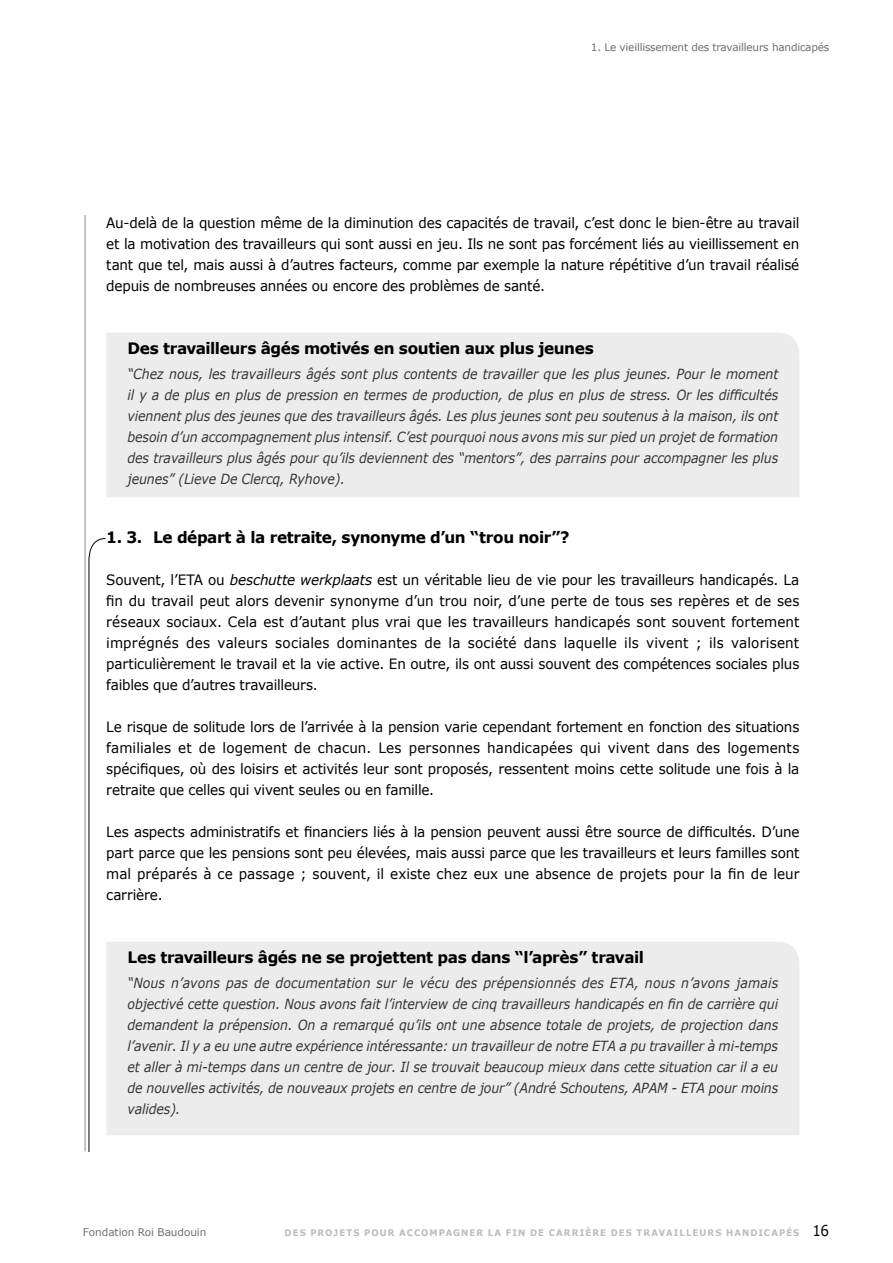
<style>
.page{position:relative;width:893px;height:1263px;background:#fff}
.page>*{position:absolute;margin:0;border:0;box-sizing:border-box;transform-origin:0 0}
.t1{font:700 15.75px "Verdana";letter-spacing:-.03em;color:#000}
.t2{font:14.25px/21px "Verdana";letter-spacing:-.01em;color:#000;text-align:justify;scale:.95 1}
.t3{font:italic 13.95px/21px "Verdana";letter-spacing:-.01em;color:#3b3b3a;text-align:justify;scale:.9 1}
.t4{font:10.5px "Verdana";letter-spacing:-.02em;color:#6f6f6e}
.t5{font:700 9px "Verdana";letter-spacing:.125em;color:#bbbcbd;scale:.95 1}
.s1{font-style:italic}
.s2{font-weight:400;font-size:15px;color:#000}
</style>
<div class="page">
<hr style="left:85px;top:215px;width:1px;height:936px;background:#878786">
<div style="left:106px;top:333px;width:693px;height:164px;background:#ececed"></div>
<svg style="left:89px;top:538px;width:16px;height:614px"></svg>
<div style="left:106px;top:942px;width:693px;height:193px;background:#ececed"></div>
<p class="t4" style="left:591px;top:40px;width:240px">1. Le vieillissement des travailleurs handicapés</p>
<p class="t2" style="left:106px;top:211px;width:731px">Au-delà de la question même de la diminution des capacités de travail, c’est donc le bien-être au travail et la motivation des travailleurs qui sont aussi en jeu. Ils ne sont pas forcément liés au vieillissement en tant que tel, mais aussi à d’autres facteurs, comme par exemple la nature répétitive d’un travail réalisé depuis de nombreuses années ou encore des problèmes de santé.</p>
<p class="t1" style="left:128px;top:338px;width:468px">Des travailleurs âgés motivés en soutien aux plus jeunes</p>
<p class="t3" style="left:128px;top:363px;width:724px">“Chez nous, les travailleurs âgés sont plus contents de travailler que les plus jeunes. Pour le moment il y a de plus en plus de pression en termes de production, de plus en plus de stress. Or les difficultés viennent plus des jeunes que des travailleurs âgés. Les plus jeunes sont peu soutenus à la maison, ils ont besoin d’un accompagnement plus intensif. C’est pourquoi nous avons mis sur pied un projet de formation des travailleurs plus âgés pour qu’ils deviennent des “mentors”, des parrains pour accompagner les plus jeunes” (Lieve De Clercq, Ryhove).</p>
<p class="t1" style="left:106px;top:527px;width:465px">1. 3. Le départ à la retraite, synonyme d’un “trou noir”?</p>
<p class="t2" style="left:106px;top:568px;width:731px">Souvent, l’ETA ou <span class="s1">beschutte werkplaats</span> est un véritable lieu de vie pour les travailleurs handicapés. La fin du travail peut alors devenir synonyme d’un trou noir, d’une perte de tous ses repères et de ses réseaux sociaux. Cela est d’autant plus vrai que les travailleurs handicapés sont souvent fortement imprégnés des valeurs sociales dominantes de la société dans laquelle ils vivent ; ils valorisent particulièrement le travail et la vie active. En outre, ils ont aussi souvent des compétences sociales plus faibles que d’autres travailleurs.</p>
<p class="t2" style="left:106px;top:715px;width:731px">Le risque de solitude lors de l’arrivée à la pension varie cependant fortement en fonction des situations familiales et de logement de chacun. Les personnes handicapées qui vivent dans des logements spécifiques, où des loisirs et activités leur sont proposés, ressentent moins cette solitude une fois à la retraite que celles qui vivent seules ou en famille.</p>
<p class="t2" style="left:106px;top:820px;width:731px">Les aspects administratifs et financiers liés à la pension peuvent aussi être source de difficultés. D’une part parce que les pensions sont peu élevées, mais aussi parce que les travailleurs et leurs familles sont mal préparés à ce passage ; souvent, il existe chez eux une absence de projets pour la fin de leur carrière.</p>
<p class="t1" style="left:128px;top:947px;width:518px">Les travailleurs âgés ne se projettent pas dans “l’après” travail</p>
<p class="t3" style="left:128px;top:972px;width:725px">“Nous n’avons pas de documentation sur le vécu des prépensionnés des ETA, nous n’avons jamais objectivé cette question. Nous avons fait l’interview de cinq travailleurs handicapés en fin de carrière qui demandent la prépension. On a remarqué qu’ils ont une absence totale de projets, de projection dans l’avenir. Il y a eu une autre expérience intéressante: un travailleur de notre ETA a pu travailler à mi-temps et aller à mi-temps dans un centre de jour. Il se trouvait beaucoup mieux dans cette situation car il a eu de nouvelles activités, de nouveaux projets en centre de jour” (André Schoutens, APAM - ETA pour moins valides).</p>
<p class="t4" style="left:83px;top:1225px;width:125px">Fondation Roi Baudouin</p>
<p class="t5" style="left:285px;top:1227px;width:575px">DES PROJETS POUR ACCOMPAGNER LA FIN DE CARRIÈRE DES TRAVAILLEURS HANDICAPÉS <span class="s2">16</span></p>
</div>
